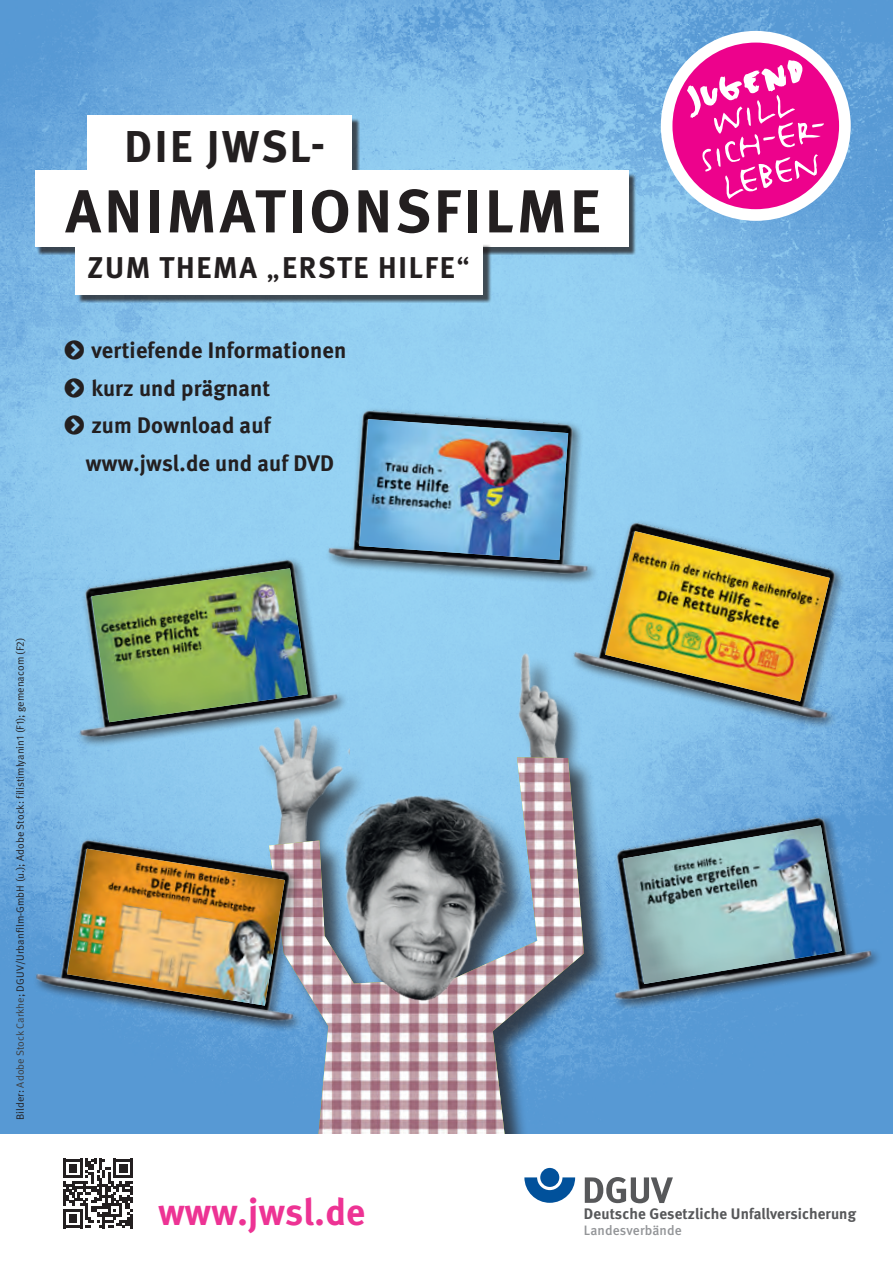
<style>
.page{position:relative;width:893px;height:1263px;background:#fff}
.page>*{position:absolute;margin:0;border:0;box-sizing:border-box;transform-origin:0 0}
.t1{font:700 60.6px "DGUV Meta";letter-spacing:.06em;color:#231f20}
.t2{font:700 44.55px "DGUV Meta";letter-spacing:.06em;color:#231f20}
.N_Fließtext_normal{font:700 37.5px "DGUV Meta";letter-spacing:.01em;color:#ed3394}
.t3{font:700 30px "DGUV Meta";letter-spacing:.06em;color:#231f20}
.t4{font:700 22.5px/37.5px "DGUV Meta";letter-spacing:.01em;color:#231f20}
.t5{font:700 15.3px "DGUV Meta";letter-spacing:.01em;color:#57585a}
.t6{font:500 13.65px "DGUV Meta";letter-spacing:.01em;color:#939598}
.t7{font:10.5px "DGUV Meta";letter-spacing:.01em;color:#231f20}
.s1{font-weight:400}
.s2{color:#3e3e3f}
</style>
<div class="page">
<img style="left:0;top:0;width:893px;height:1134px">
<div style="left:261px;top:655px;width:348px;height:587px;background:#231f20;opacity:.75"></div>
<img style="left:497px;top:638px;width:75px;height:119px">
<img style="left:245px;top:709px;width:107px;height:126px">
<img style="left:269px;top:757px;width:315px;height:377px">
<img style="left:334px;top:782px;width:183px;height:228px">
<div style="left:0;top:1134px;width:893px;height:129px;background:#fff"></div>
<svg style="left:63px;top:1158px;width:70px;height:70px"></svg>
<svg style="left:524px;top:1177px;width:51px;height:26px"></svg>
<div style="left:540px;top:1168px;width:19px;height:19px;background:#01519b;border-radius:50%"></div>
<svg style="left:585px;top:1177px;width:88px;height:26px"></svg>
<div style="left:661px;top:31px;width:190px;height:190px;background:#fff;border-radius:50%"></div>
<div style="left:672px;top:43px;width:167px;height:166px;background:#ed028c;border-radius:50%"></div>
<svg style="left:687px;top:60px;width:137px;height:139px"></svg>
<div style="left:89px;top:117px;width:271px;height:62px;background:#231f20;opacity:.75"></div>
<div style="left:87px;top:115px;width:265px;height:56px;background:#fff"></div>
<div style="left:37px;top:173px;width:599px;height:82px;background:#231f20;opacity:.75"></div>
<div style="left:35px;top:171px;width:593px;height:76px;background:#fff"></div>
<div style="left:77px;top:244px;width:414px;height:59px;background:#231f20;opacity:.75"></div>
<div style="left:75px;top:242px;width:408px;height:53px;background:#fff"></div>
<div style="left:611px;top:813px;width:272px;height:197px;background:#5799d4"></div>
<img style="left:591px;top:811px;width:285px;height:193px">
<img style="left:623px;top:825px;width:219px;height:159px">
<div style="left:32px;top:836px;width:272px;height:195px;background:#231f20;opacity:.75"></div>
<img style="left:34px;top:835px;width:284px;height:190px">
<img style="left:67px;top:849px;width:218px;height:156px">
<div style="left:76px;top:556px;width:273px;height:192px;background:#231f20;opacity:.75"></div>
<img style="left:60px;top:555px;width:282px;height:186px">
<img style="left:92px;top:568px;width:216px;height:154px">
<div style="left:570px;top:518px;width:276px;height:211px;background:#231f20;opacity:.75"></div>
<img style="left:572px;top:515px;width:291px;height:208px">
<img style="left:605px;top:531px;width:225px;height:170px">
<div style="left:324px;top:406px;width:275px;height:179px;background:#231f20;opacity:.75"></div>
<img style="left:327px;top:408px;width:274px;height:169px">
<img style="left:359px;top:419px;width:209px;height:141px">
<svg style="left:65px;top:341px;width:19px;height:19px"></svg>
<svg style="left:65px;top:378px;width:19px;height:19px"></svg>
<svg style="left:65px;top:416px;width:19px;height:19px"></svg>
<h2 class="t2" style="left:125px;top:120px;width:202px">DIE JWSL-</h2>
<h2 class="t1" style="left:66px;top:175px;width:536px">ANIMATIONSFILME</h2>
<h2 class="t3" style="left:88px;top:250px;width:384px">ZUM THEMA <span class="s1">„</span>ERSTE HILFE<span class="s1">“</span></h2>
<p class="t4" style="left:91px;top:332px;width:256px">vertiefende Informationen</p>
<p class="t4" style="left:91px;top:370px;width:180px">kurz und prägnant</p>
<p class="t4" style="left:86px;top:407px;width:250px">zum Download auf www.jwsl.de und auf DVD</p>
<p class="t7" style="left:14px;top:1120px;width:484px;rotate:-90deg">Bilder: <span class="s2">Adobe Stock Carkhe</span>; DGUV/Urbanfilm-GmbH (u.); Adobe Stock: filistimlyanin1 (F1); gemenacom (F2)</p>
<p class="N_Fließtext_normal" style="left:158px;top:1189px;width:208px">www.jwsl.de</p>
<p class="t5" style="left:584px;top:1205px;width:274px">Deutsche Gesetzliche Unfallversicherung</p>
<p class="t6" style="left:584px;top:1223px;width:99px">Landesverbände</p>
</div>
